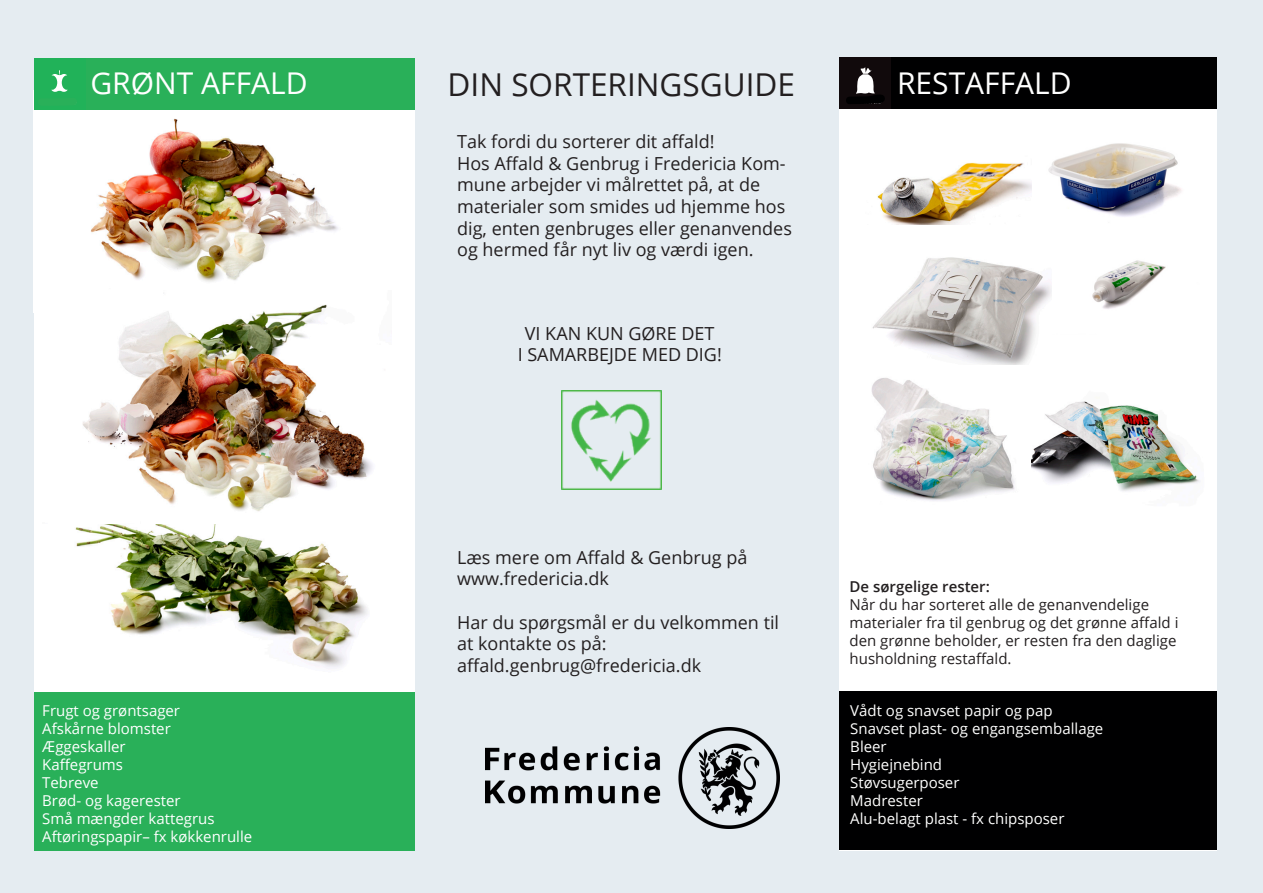
<style>
.page{position:relative;width:1263px;height:893px;background:#e5ecf1}
.page>*{position:absolute;margin:0;border:0;box-sizing:border-box;transform-origin:0 0}
.t1{font:31.5px "Open Sans";color:#231f20}
.t2{font:30px "Open Sans";color:#fff}
.t3{font:18px/21.6px "Open Sans";color:#231f20}
.t4{font:15px/18px "Open Sans";color:#fff}
.t5{font:15px/18px "Open Sans";color:#231f20}
.t6{font:600 15px "Open Sans";color:#231f20}
</style>
<div class="page">
<div style="left:840px;top:58px;width:377px;height:793px;background:#fff"></div>
<div style="left:34px;top:59px;width:381px;height:792px;background:#fff"></div>
<div style="left:840px;top:58px;width:377px;height:51px;background:#000001"></div>
<div style="left:840px;top:58px;width:51px;height:51px;background:#110a0c"></div>
<svg style="left:846px;top:67px;width:39px;height:37px"></svg>
<img style="left:877px;top:162px;width:155px;height:63px">
<img style="left:872px;top:257px;width:180px;height:108px">
<img style="left:1092px;top:260px;width:74px;height:49px">
<img style="left:1031px;top:401px;width:169px;height:91px">
<img style="left:1048px;top:143px;width:134px;height:74px">
<img style="left:871px;top:378px;width:144px;height:123px">
<img style="left:75px;top:524px;width:293px;height:144px">
<img style="left:91px;top:118px;width:247px;height:164px">
<img style="left:82px;top:304px;width:291px;height:208px">
<div style="left:34px;top:59px;width:381px;height:51px;background:#29b059"></div>
<div style="left:34px;top:59px;width:51px;height:51px;background:#21b259"></div>
<svg style="left:51px;top:70px;width:17px;height:22px"></svg>
<div style="left:34px;top:692px;width:381px;height:159px;background:#29b059"></div>
<div style="left:840px;top:691px;width:377px;height:159px;background:#000001"></div>
<img style="left:486px;top:727px;width:293px;height:102px">
<img style="left:562px;top:390px;width:99px;height:100px">
<h2 class="t2" style="left:90px;top:63px;width:219px">GRØNT AFFALD</h2>
<h2 class="t2" style="left:897px;top:63px;width:176px">RESTAFFALD</h2>
<h1 class="t1" style="left:448px;top:63px;width:349px">DIN SORTERINGSGUIDE</h1>
<p class="t3" style="left:457px;top:130px;width:336px">Tak fordi du sorterer dit affald!<br>Hos Affald &amp; Genbrug i Fredericia Kom&shy;mune arbejder vi målrettet på, at de materialer som smides ud hjemme hos dig, enten genbruges eller genanvendes og hermed får nyt liv og værdi igen.</p>
<p class="t4" style="left:42px;top:701px;width:211px">Frugt og grøntsager<br>Afskårne blomster<br>Æggeskaller<br>Kaffegrums<br>Tebreve<br>Brød- og kagerester<br>Små mængder kattegrus<br>Aftøringspapir– fx køkkenrulle</p>
<p class="t3" style="left:518px;top:322px;width:206px;text-align:center">VI KAN KUN GØRE DET<br>I SAMARBEJDE MED DIG!</p>
<p class="t3" style="left:457px;top:546px;width:292px">Læs mere om Affald &amp; Genbrug på www.fredericia.dk</p>
<p class="t3" style="left:457px;top:611px;width:323px">Har du spørgsmål er du velkommen til at kontakte os på: affald.genbrug@fredericia.dk</p>
<p class="t6" style="left:849px;top:576px;width:142px">De sørgelige rester:</p>
<p class="t5" style="left:849px;top:595px;width:330px">Når du har sorteret alle de genanvendelige materialer fra til genbrug og det grønne affald i den grønne beholder, er resten fra den daglige husholdning restaffald.</p>
<p class="t4" style="left:850px;top:702px;width:254px">Vådt og snavset papir og pap<br>Snavset plast- og engangsemballage<br>Bleer<br>Hygiejnebind<br>Støvsugerposer<br>Madrester<br>Alu-belagt plast - fx chipsposer</p>
</div>
